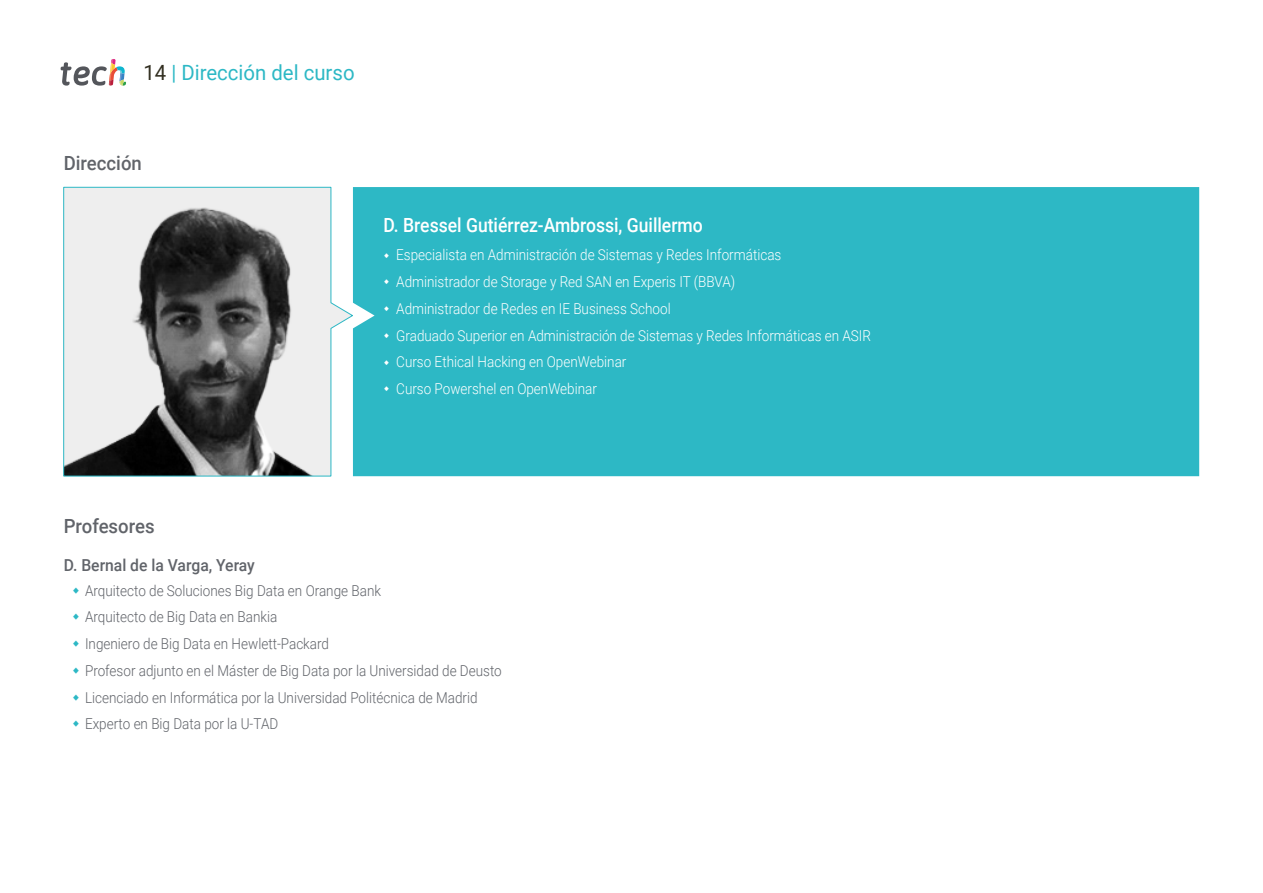
<style>
.page{position:relative;width:1263px;height:893px;background:#fff}
.page>*{position:absolute;margin:0;border:0;box-sizing:border-box;transform-origin:0 0}
.t1{font:21px "Roboto";color:#2db8c5}
.t2{font:500 19.5px "Roboto";color:#fff;scale:.9 1}
.t3{font:500 19.5px "Roboto";color:#61646a;scale:.95 1}
.t4{font:500 16.5px "Roboto";color:#61646a;scale:.95 1}
.t5{font:300 15px/26.7px "Roboto";color:#fff;scale:.9 1}
.t6{font:300 15px/26.7px "Roboto";color:#61646a;scale:.9 1}
.s1{color:#312e20}
</style>
<div class="page">
<svg style="left:61px;top:59px;width:65px;height:27px"></svg>
<div style="left:353px;top:187px;width:846px;height:289px;background:#2db8c5"></div>
<svg style="left:63px;top:187px;width:290px;height:289px;background:#9ea3a3"></svg>
<svg style="left:384px;top:253px;width:5px;height:5px"></svg>
<svg style="left:384px;top:280px;width:5px;height:5px"></svg>
<svg style="left:384px;top:306px;width:5px;height:5px"></svg>
<svg style="left:384px;top:333px;width:5px;height:5px"></svg>
<svg style="left:384px;top:360px;width:5px;height:5px"></svg>
<svg style="left:384px;top:387px;width:5px;height:5px"></svg>
<h1 class="t1" style="left:144px;top:57px;width:213px"><span class="s1">14</span> | Dirección del curso</h1>
<h2 class="t3" style="left:64px;top:149px;width:84px">Dirección</h2>
<h2 class="t2" style="left:383px;top:211px;width:356px">D. Bressel Gutiérrez-Ambrossi, Guillermo</h2>
<p class="t5" style="left:396px;top:241px;width:529px">Especialista en Administración de Sistemas y Redes Informáticas<br>Administrador de Storage y Red SAN en Experis IT (BBVA)<br>Administrador de Redes en IE Business School<br>Graduado Superior en Administración de Sistemas y Redes Informáticas en ASIR Curso Ethical Hacking en OpenWebinar<br>Curso Powershel en OpenWebinar</p>
<h2 class="t3" style="left:64px;top:513px;width:97px">Profesores</h2>
<p class="t4" style="left:64px;top:553px;width:203px">D. Bernal de la Varga, Yeray</p>
<p class="t6" style="left:85px;top:576px;width:464px">Arquitecto de Soluciones Big Data en Orange Bank<br>Arquitecto de Big Data en Bankia<br>Ingeniero de Big Data en Hewlett-Packard<br>Profesor adjunto en el Máster de Big Data por la Universidad de Deusto Licenciado en Informática por la Universidad Politécnica de Madrid Experto en Big Data por la U-TAD</p>
</div>
